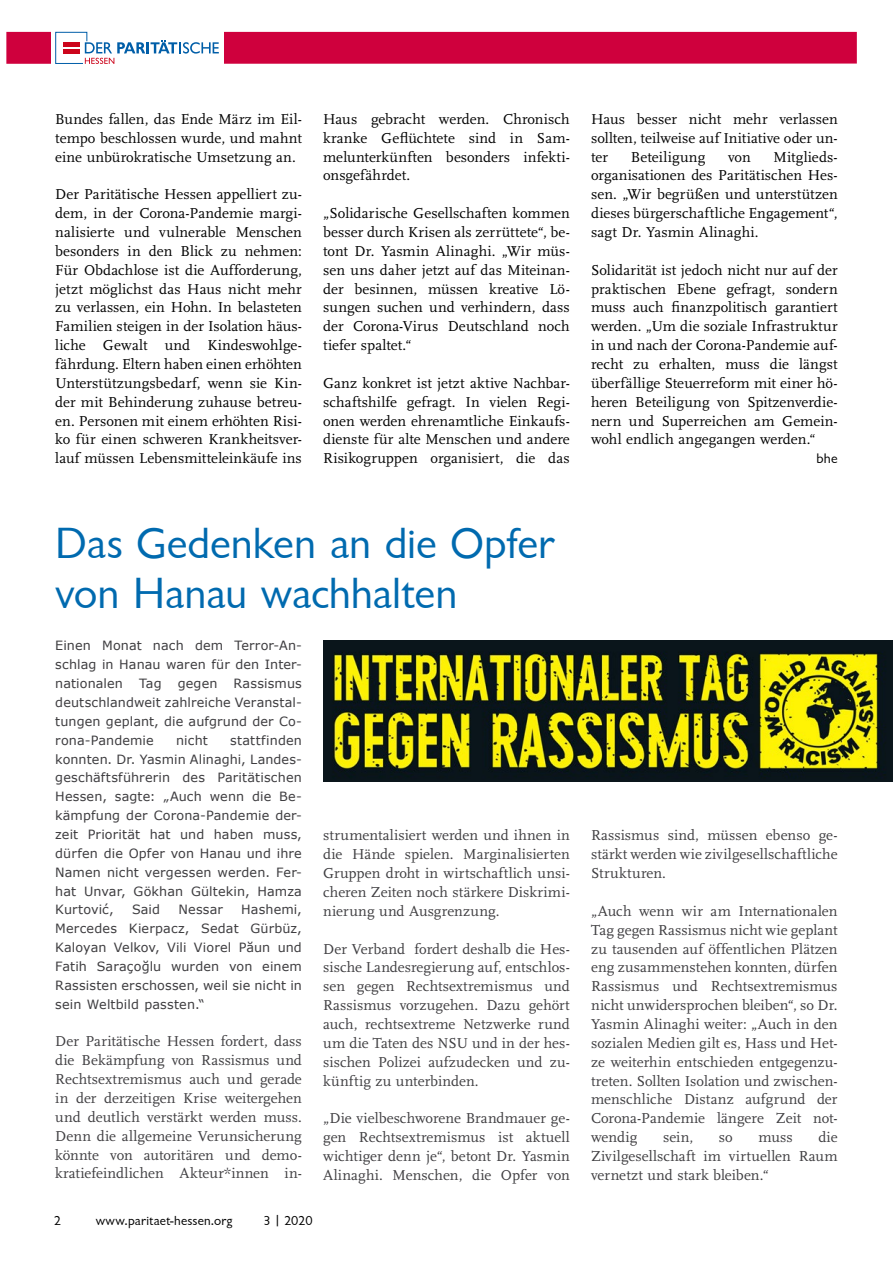
<style>
.page{position:relative;width:893px;height:1263px;background:#fff}
.page>*{position:absolute;margin:0;border:0;box-sizing:border-box;transform-origin:0 0}
.t1{font:45px/49.5px "Chantilly";letter-spacing:-.005em;color:#006aaf}
.t2{font:15px/18.9px "Scala LF";letter-spacing:.005em;color:#000;text-align:justify}
.t3{font:15px/18.9px "Scala LF";letter-spacing:.005em;color:#3e3d40;text-align:justify}
.t4{font:14.25px "Chantilly";color:#000}
.t5{font:13.5px "Chantilly";letter-spacing:.01em;color:#000}
.t6{font:12.75px/18.9px "Verdana";letter-spacing:.01em;color:#3e3d40;text-align:justify}
</style>
<div class="page">
<div style="left:6px;top:32px;width:851px;height:32px;background:#cf003d"></div>
<div style="left:51px;top:29px;width:172px;height:37px;background:#fff"></div>
<svg style="left:55px;top:32px;width:164px;height:32px"></svg>
<img style="left:323px;top:641px;width:570px;height:141px">
<p class="t2" style="left:55px;top:110px;width:248px">Bundes fallen, das Ende März im Eil&shy;tempo beschlossen wurde, und mahnt eine unbürokratische Umsetzung an.</p>
<p class="t2" style="left:55px;top:185px;width:248px">Der Paritätische Hessen appelliert zu&shy;dem, in der Corona-Pandemie margi&shy;nalisierte und vulnerable Menschen besonders in den Blick zu nehmen:<br>Für Obdachlose ist die Aufforderung, jetzt möglichst das Haus nicht mehr zu verlassen, ein Hohn. In belasteten Familien steigen in der Isolation häus&shy;liche Gewalt und Kindeswohlge&shy;fährdung. Eltern haben einen erhöhten Unterstützungsbedarf, wenn sie Kin&shy;der mit Behinderung zuhause betreu&shy;en. Personen mit einem erhöhten Risi&shy;ko für einen schweren Krankheitsver&shy;lauf müssen Lebensmitteleinkäufe ins</p>
<p class="t2" style="left:323px;top:110px;width:248px">Haus gebracht werden. Chronisch kranke Geflüchtete sind in Sam&shy;melunterkünften besonders infekti&shy;onsgefährdet.</p>
<p class="t2" style="left:323px;top:204px;width:248px">„Solidarische Gesellschaften kommen besser durch Krisen als zerrüttete“, be&shy;tont Dr. Yasmin Alinaghi. „Wir müs&shy;sen uns daher jetzt auf das Miteinan&shy;der besinnen, müssen kreative Lö&shy;sungen suchen und verhindern, dass der Corona-Virus Deutschland noch tiefer spaltet.“</p>
<p class="t2" style="left:323px;top:374px;width:248px">Ganz konkret ist jetzt aktive Nachbar&shy;schaftshilfe gefragt. In vielen Regi&shy;onen werden ehrenamtliche Einkaufs&shy;dienste für alte Menschen und andere Risikogruppen organisiert, die das</p>
<p class="t2" style="left:591px;top:110px;width:248px">Haus besser nicht mehr verlassen sollten, teilweise auf Initiative oder un&shy;ter</p>
<p class="t2" style="left:591px;top:147px;width:248px;text-indent:182px">Mitglieds&shy;organisationen des Paritätischen Hes&shy;sen. „Wir begrüßen und unterstützen dieses bürgerschaftliche Engagement“, sagt Dr. Yasmin Alinaghi.</p>
<p class="t2" style="left:591px;top:261px;width:248px">Solidarität ist jedoch nicht nur auf der praktischen Ebene gefragt, sondern muss auch finanzpolitisch garantiert werden. „Um die soziale Infrastruktur in und nach der Corona-Pandemie auf&shy;recht zu erhalten, muss die längst überfällige Steuerreform mit einer hö&shy;heren Beteiligung von Spitzenverdie&shy;nern und Superreichen am Gemein&shy;wohl endlich angegangen werden.“</p>
<p class="t4" style="left:816px;top:451px;width:23px">bhe</p>
<p class="t2" style="left:631px;top:147px;width:76px">Beteiligung</p>
<p class="t2" style="left:728px;top:147px;width:24px">von</p>
<h2 class="t1" style="left:55px;top:519px;width:502px">Das Gedenken an die Opfer von Hanau wachhalten</h2>
<p class="t6" style="left:55px;top:636px;width:248px">Einen Monat nach dem Terror-An&shy;schlag in Hanau waren für den Inter&shy;nationalen</p>
<p class="t6" style="left:55px;top:674px;width:248px;text-indent:178px">Rassismus deutschlandweit zahlreiche Veranstal&shy;tungen geplant, die aufgrund der Co&shy;rona-Pandemie</p>
<p class="t6" style="left:139px;top:674px;width:24px">Tag</p>
<p class="t6" style="left:178px;top:674px;width:41px">gegen</p>
<p class="t6" style="left:55px;top:730px;width:248px;text-align:left;text-indent:175px">stattfinden konnten. Dr. Yasmin Alinaghi, Landes&shy;geschäftsführerin des Paritätischen<br>Hessen, sagte: „Auch wenn die Be&shy;kämpfung der Corona-Pandemie der&shy;zeit Priorität hat und haben muss, dürfen die Opfer von Hanau und ihre<br>Namen nicht vergessen werden. Fer&shy;hat Unvar, Gökhan Gültekin, Hamza<br>Kurtović,</p>
<p class="t6" style="left:176px;top:730px;width:33px">nicht</p>
<p class="t6" style="left:55px;top:900px;width:248px;text-indent:186px">Hashemi, Mercedes Kierpacz, Sedat Gürbüz, Kaloyan Velkov, Vili Viorel Păun und Fatih Saraçoğlu wurden von einem Rassisten erschossen, weil sie nicht in sein Weltbild passten.“</p>
<p class="t3" style="left:55px;top:1032px;width:248px">Der Paritätische Hessen fordert, dass die Bekämpfung von Rassismus und Rechtsextremismus auch und gerade in der derzeitigen Krise weitergehen und deutlich verstärkt werden muss.<br>Denn die allgemeine Verunsicherung könnte von autoritären und demo&shy;kratiefeindlichen Akteur*innen in-</p>
<p class="t6" style="left:132px;top:900px;width:30px">Said</p>
<p class="t6" style="left:178px;top:900px;width:46px">Nessar</p>
<p class="t3" style="left:323px;top:826px;width:248px">strumentalisiert werden und ihnen in die Hände spielen. Marginalisierten Gruppen droht in wirtschaftlich unsi&shy;cheren Zeiten noch stärkere Diskrimi&shy;nierung und Ausgrenzung.</p>
<p class="t3" style="left:323px;top:939px;width:248px">Der Verband fordert deshalb die Hes&shy;sische Landesregierung auf, entschlos&shy;sen gegen Rechtsextremismus und Rassismus vorzugehen. Dazu gehört auch, rechtsextreme Netzwerke rund um die Taten des NSU und in der hes&shy;sischen Polizei aufzudecken und zu&shy;künftig zu unterbinden.</p>
<p class="t3" style="left:323px;top:1109px;width:248px">„Die vielbeschworene Brandmauer ge&shy;gen Rechtsextremismus ist aktuell wichtiger denn je“, betont Dr. Yasmin Alinaghi. Menschen, die Opfer von</p>
<p class="t5" style="left:54px;top:1213px;width:9px">2</p>
<p class="t5" style="left:96px;top:1213px;width:139px">www.paritaet-hessen.org</p>
<p class="t5" style="left:264px;top:1213px;width:50px">3 | 2020</p>
<p class="t3" style="left:591px;top:826px;width:248px">Rassismus sind, müssen ebenso ge&shy;stärkt werden wie zivilgesellschaftliche Strukturen.</p>
<p class="t3" style="left:591px;top:902px;width:248px">„Auch wenn wir am Internationalen Tag gegen Rassismus nicht wie geplant zu tausenden auf öffentlichen Plätzen eng zusammenstehen konnten, dürfen Rassismus und Rechtsextremismus nicht unwidersprochen bleiben“, so Dr.<br>Yasmin Alinaghi weiter: „Auch in den sozialen Medien gilt es, Hass und Het&shy;ze weiterhin entschieden entgegenzu&shy;treten. Sollten Isolation und zwischen&shy;menschliche Distanz aufgrund der Corona-Pandemie längere Zeit not&shy;wendig</p>
<p class="t3" style="left:591px;top:1128px;width:248px;text-indent:227px">die Zivilgesellschaft im virtuellen Raum vernetzt und stark bleiben.“</p>
<p class="t3" style="left:663px;top:1128px;width:32px">sein,</p>
<p class="t3" style="left:719px;top:1128px;width:15px">so</p>
<p class="t3" style="left:758px;top:1128px;width:36px">muss</p>
</div>
